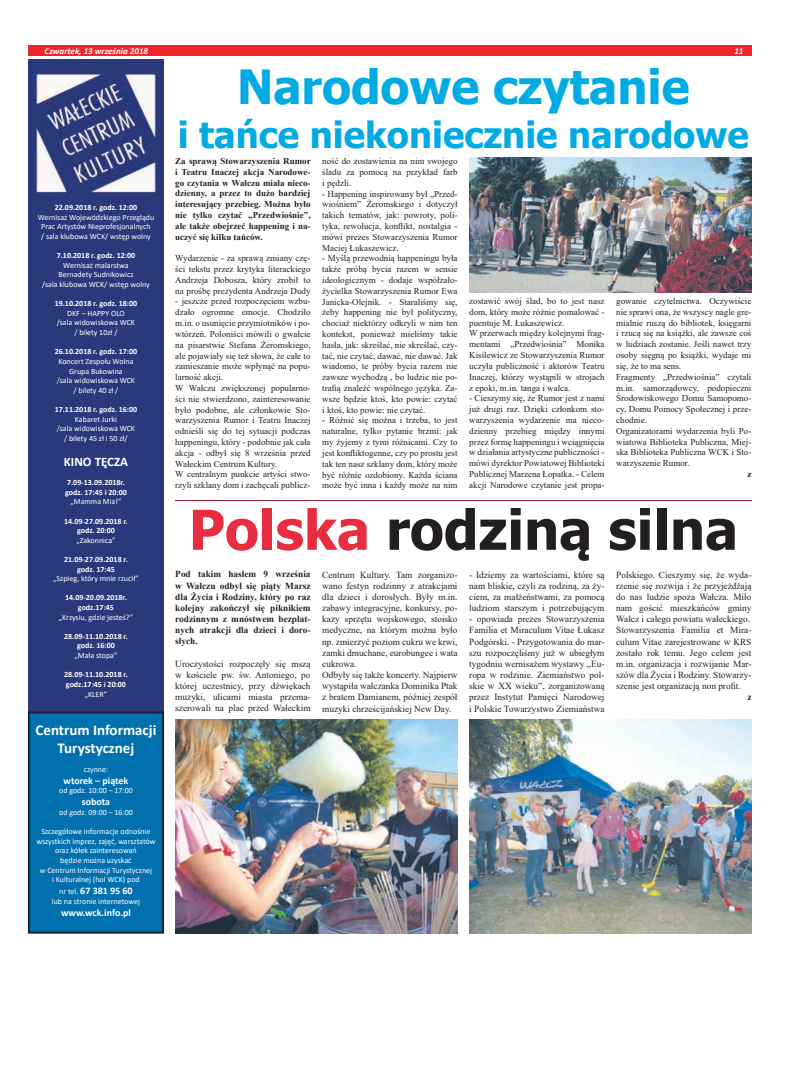
<style>
.page{position:relative;width:794px;height:1092px;background:#fff}
.page>*{position:absolute;margin:0;border:0;box-sizing:border-box;transform-origin:0 0}
.t1{font:700 55px "Tahoma";color:#231f20}
.t2{font:700 47px "Tahoma";color:#00aae3}
.t3{font:700 36px "Tahoma";color:#00aae3}
.t4{font:700 15px/18px "Calibri";color:#fff;text-align:center}
.t5{font:700 13px "Calibri";color:#fff}
.t6{font:700 10px "Calibri";color:#fff}
.t7{font:9.3px/11.2px "Times New Roman";color:#231f20;text-align:justify}
.t8{font:700 9.3px/11.2px "Times New Roman";color:#231f20;text-align:justify}
.t9{font:9px/10.8px "Times New Roman";color:#231f20;text-align:justify}
.t10{font:700 9px/10.8px "Times New Roman";color:#231f20;text-align:justify}
.t11{font:italic 700 9px "Calibri";color:#fff}
.t12{font:8px/9.6px "Calibri";color:#fff;text-align:center}
.t13{font:700 8px/9.6px "Calibri";color:#fff;text-align:center}
.s1{font-weight:400;font-size:8px}
.s2{color:#e82d41}
</style>
<div class="page">
<div style="left:28px;top:45px;width:723px;height:11px;background:#ee262c"></div>
<div style="left:28px;top:59px;width:136px;height:739px;background:#29397b"></div>
<img style="left:34px;top:71px;width:124px;height:124px">
<div style="left:28px;top:711px;width:136px;height:222px;background:#0070ae"></div>
<div style="left:29px;top:712px;width:134px;height:220px;border:1px solid #231f20"></div>
<img style="left:469px;top:158px;width:282px;height:134px">
<hr style="left:175px;top:500px;width:576px;height:1px;background:#a02540">
<img style="left:175px;top:719px;width:282px;height:214px">
<img style="left:469px;top:719px;width:282px;height:214px">
<p class="t11" style="left:45px;top:44px;width:105px">Czwartek, 13 września 2018</p>
<p class="t11" style="left:734px;top:44px;width:11px">11</p>
<p class="t13" style="left:55px;top:203px;width:84px">22.09.2018 r. godz. 12:00</p>
<p class="t12" style="left:38px;top:212px;width:118px">Wernisaż Wojewódzkiego Przeglądu<br>Prac Artystów Nieprofesjonalnych<br>/ sala klubowa WCK/ wstęp wolny</p>
<p class="t13" style="left:57px;top:251px;width:80px">7.10.2018 r. godz. 12:00</p>
<p class="t12" style="left:42px;top:260px;width:109px">Wernisaż malarstwa<br>Bernadety Sudnikowicz<br>/sala klubowa WCK/ wstęp wolny</p>
<p class="t13" style="left:55px;top:299px;width:84px">19.10.2018 r. godz. 18:00</p>
<p class="t12" style="left:57px;top:308px;width:80px">DKF – HAPPY OLO<br>/sala widowiskowa WCK / bilety 10zł /</p>
<p class="t13" style="left:55px;top:347px;width:84px">26.10.2018 r. godz. 17:00</p>
<p class="t12" style="left:57px;top:356px;width:80px">Koncert Zespołu Wolna<br>Grupa Bukowina<br>/sala widowiskowa WCK / bilety 40 zł /</p>
<p class="t13" style="left:55px;top:404px;width:84px">17.11.2018 r. godz. 16:00</p>
<p class="t12" style="left:57px;top:414px;width:80px">Kabaret Jurki<br>/sala widowiskowa WCK / bilety 45 zł i 50 zł/</p>
<h3 class="t5" style="left:64px;top:452px;width:66px">KINO TĘCZA</h3>
<p class="t13" style="left:65px;top:477px;width:63px;text-align:left">7.09-13.09.2018r. godz. 17:45 i 20:00</p>
<p class="t12" style="left:70px;top:496px;width:52px">„Mamma Mia!”</p>
<p class="t13" style="left:64px;top:516px;width:65px">14.09-27.09.2018 r. godz. 20:00</p>
<p class="t12" style="left:76px;top:535px;width:41px">„Zakonnica”</p>
<p class="t13" style="left:64px;top:554px;width:65px">21.09-27.09.2018 r. godz. 17:45</p>
<p class="t12" style="left:53px;top:573px;width:87px">„Szpieg, który mnie rzucił”</p>
<p class="t13" style="left:65px;top:593px;width:63px">14.09-20.09.2018r. godz.17:45</p>
<p class="t12" style="left:59px;top:612px;width:76px">„Krzysiu, gdzie jesteś?”</p>
<p class="t13" style="left:64px;top:631px;width:65px">28.09-11.10.2018 r. godz. 16:00</p>
<p class="t12" style="left:75px;top:650px;width:44px">„Mała stopa”</p>
<p class="t13" style="left:64px;top:669px;width:65px;text-align:left">28.09-11.10.2018 r. godz.17:45 i 20:00</p>
<p class="t12" style="left:85px;top:688px;width:24px">„KLER”</p>
<h3 class="t4" style="left:36px;top:720px;width:122px">Centrum Informacji<br>Turystycznej</h3>
<p class="t12" style="left:84px;top:764px;width:26px">czynne:</p>
<p class="t6" style="left:64px;top:773px;width:66px">wtorek – piątek</p>
<p class="t12" style="left:59px;top:785px;width:75px">od godz. 10:00 – 17:00</p>
<p class="t6" style="left:82px;top:794px;width:30px">sobota</p>
<p class="t12" style="left:59px;top:807px;width:75px">od godz. 09:00 – 16:00</p>
<p class="t12" style="left:36px;top:826px;width:121px">Szczegółowe informacje odnośnie wszystkich imprez, zajęć, warsztatów oraz kółek zainteresowań<br>będzie można uzyskać<br>w Centrum Informacji Turystycznej<br>i Kulturalnej (hol WCK) pod</p>
<p class="t6" style="left:59px;top:883px;width:75px"><span class="s1">nr tel.</span> 67 381 95 60</p>
<p class="t12" style="left:52px;top:896px;width:90px">lub na stronie internetowej</p>
<p class="t6" style="left:61px;top:905px;width:71px">www.wck.info.pl</p>
<h2 class="t2" style="left:237px;top:54px;width:454px">Narodowe czytanie</h2>
<h3 class="t3" style="left:178px;top:109px;width:572px">i tańce niekoniecznie narodowe</h3>
<p class="t10" style="left:175px;top:155px;width:137px">Za sprawą Stowarzyszenia Rumor i Teatru Inaczej akcja Narodowe&shy;go czytania w Wałczu miała nieco&shy;dzienny, a przez to dużo bardziej interesujący przebieg. Można było nie tylko czytać „Przedwiośnie”, ale także obejrzeć happening i na&shy;uczyć się kilku tańców.</p>
<p class="t9" style="left:175px;top:252px;width:137px">Wydarzenie - za sprawą zmiany czę&shy;ści tekstu przez krytyka literackiego Andrzeja Dobosza, który zrobił to na prośbę prezydenta Andrzeja Dudy</p>
<p class="t9" style="left:175px;top:296px;width:137px;text-align:left">- jeszcze przed rozpoczęciem wzbu&shy;dzało ogromne emocje. Chodziło m.in. o usunięcie przymiotników i po&shy;wtórzeń. Poloniści mówili o gwałcie na pisarstwie Stefana Żeromskiego, ale pojawiały się też słowa, że całe to zamieszanie może wpłynąć na popu&shy;larność akcji.<br>W Wałczu zwiększonej popularno&shy;ści nie stwierdzono, zainteresowanie było podobne, ale członkowie Sto&shy;warzyszenia Rumor i Teatru Inaczej odnieśli się do tej sytuacji podczas happeningu, który - podobnie jak cała akcja - odbył się 8 września przed Wałeckim Centrum Kultury.<br>W centralnym punkcie artyści stwo&shy;rzyli szklany dom i zachęcali publicz-</p>
<p class="t9" style="left:322px;top:155px;width:137px">ność do zostawienia na nim swojego śladu za pomocą na przykład farb i pędzli.</p>
<p class="t9" style="left:322px;top:188px;width:137px">- Happening inspirowany był „Przed&shy;wiośniem” Żeromskiego i dotyczył takich tematów, jak: powroty, poli&shy;tyka, rewolucja, konflikt, nostalgia - mówi prezes Stowarzyszenia Rumor Maciej Łukaszewicz.</p>
<p class="t9" style="left:322px;top:253px;width:137px">- Myślą przewodnią happeningu była także próbą bycia razem w sensie ideologicznym - dodaje współzało&shy;życielka Stowarzyszenia Rumor Ewa Janicka-Olejnik. - Staraliśmy się, żeby happening nie był polityczny, chociaż niektórzy odkryli w nim ten kontekst, ponieważ mieliśmy takie hasła, jak: skreślać, nie skreślać, czy&shy;tać, nie czytać, dawać, nie dawać. Jak wiadomo, te próby bycia razem nie zawsze wychodzą , bo ludzie nie po&shy;trafią znaleźć wspólnego języka. Za&shy;wsze będzie ktoś, kto powie: czytać i ktoś, kto powie: nie czytać.</p>
<p class="t9" style="left:322px;top:415px;width:137px">- Różnić się można i trzeba, to jest naturalne, tylko pytanie brzmi: jak my żyjemy z tymi różnicami. Czy to jest konfliktogenne, czy po prostu jest tak ten nasz szklany dom, który może być różnie ozdobiony. Każda ściana może być inna i każdy może na nim</p>
<p class="t9" style="left:469px;top:295px;width:137px;text-align:left">zostawić swój ślad, bo to jest nasz dom, który może różnie pomalować - puentuje M. Łukaszewicz.<br>W przerwach między kolejnymi frag&shy;mentami „Przedwiośnia” Monika Kisilewicz ze Stowarzyszenia Rumor uczyła publiczność i aktorów Teatru Inaczej, którzy wystąpili w strojach z epoki, m.in. tanga i walca.</p>
<p class="t9" style="left:469px;top:392px;width:137px">- Cieszymy się, że Rumor jest z nami już drugi raz. Dzięki członkom sto&shy;warzyszenia wydarzenie ma nieco&shy;dzienny przebieg między innymi przez formę happeningu i wciągnięcia w działania artystyczne publiczności - mówi dyrektor Powiatowej Biblioteki Publicznej Marzena Łopatka. - Celem akcji Narodowe czytanie jest propa-</p>
<p class="t9" style="left:616px;top:295px;width:137px;text-align:left">gowanie czytelnictwa. Oczywiście nie sprawi ona, że wszyscy nagle gre&shy;mialnie ruszą do bibliotek, księgarni i rzucą się na książki, ale zawsze coś w ludziach zostanie. Jeśli nawet trzy osoby sięgną po książki, wydaje mi się, że to ma sens.<br>Fragmenty „Przedwiośnia” czytali m.in. samorządowcy, podopieczni<br>Środowiskowego Domu Samopomo&shy;cy, Domu Pomocy Społecznej i prze&shy;chodnie.<br>Organizatorami wydarzenia byli Po&shy;wiatowa Biblioteka Publiczna, Miej&shy;ska Biblioteka Publiczna WCK i Sto&shy;warzyszenie Rumor.</p>
<p class="t10" style="left:747px;top:468px;width:5px">z</p>
<h1 class="t1" style="left:189px;top:491px;width:551px"><span class="s2">Polska</span> rodziną silna</h1>
<p class="t8" style="left:175px;top:568px;width:137px">Pod takim hasłem 9 września w Wałczu odbył się piąty Marsz dla Życia i Rodziny, który po raz kolejny zakończył się piknikiem rodzinnym z mnóstwem bezpłat&shy;nych atrakcji dla dzieci i doro&shy;słych.</p>
<p class="t7" style="left:175px;top:657px;width:137px">Uroczystości rozpoczęły się mszą w kościele pw. św. Antoniego, po której uczestnicy, przy dźwiękach muzyki, ulicami miasta przema&shy;szerowali na plac przed Wałeckim</p>
<p class="t7" style="left:322px;top:568px;width:137px;text-align:left">Centrum Kultury. Tam zorganizo&shy;wano festyn rodzinny z atrakcjami dla dzieci i dorosłych. Były m.in. zabawy integracyjne, konkursy, po&shy;kazy sprzętu wojskowego, stoisko medyczne, na którym można było np. zmierzyć poziom cukru we krwi, zamki dmuchane, eurobungee i wata cukrowa.<br>Odbyły się także koncerty. Najpierw wystąpiła wałczanka Dominika Ptak z bratem Damianem, później zespół muzyki chrześcijańskiej New Day.</p>
<p class="t7" style="left:469px;top:568px;width:137px">- Idziemy za wartościami, które są nam bliskie, czyli za rodziną, za ży&shy;ciem, za małżeństwami, za pomocą ludziom starszym i potrzebującym</p>
<p class="t7" style="left:616px;top:568px;width:137px;text-align:left">Polskiego. Cieszymy się, że wyda&shy;rzenie się rozwija i że przyjeżdżają do nas ludzie spoza Wałcza. Miło nam gościć mieszkańców gminy Wałcz i całego powiatu wałeckiego.<br>Stowarzyszenia Familia et Mira&shy;culum Vitae zarejestrowane w KRS zostało rok temu. Jego celem jest m.in. organizacja i rozwijanie Mar&shy;szów dla Życia i Rodziny. Stowarzy&shy;szenie jest organizacją non profit.</p>
<p class="t8" style="left:747px;top:691px;width:6px">z</p>
<p class="t7" style="left:469px;top:613px;width:137px">- opowiada prezes Stowarzyszenia Familia et Miraculum Vitae Łukasz Podgórski. - Przygotowania do mar&shy;szu rozpoczęliśmy już w ubiegłym tygodniu wernisażem wystawy „Eu&shy;ropa w rodzinie. Ziemiaństwo pol&shy;skie w XX wieku”, zorganizowaną przez Instytut Pamięci Narodowej i Polskie Towarzystwo Ziemiaństwa</p>
</div>
